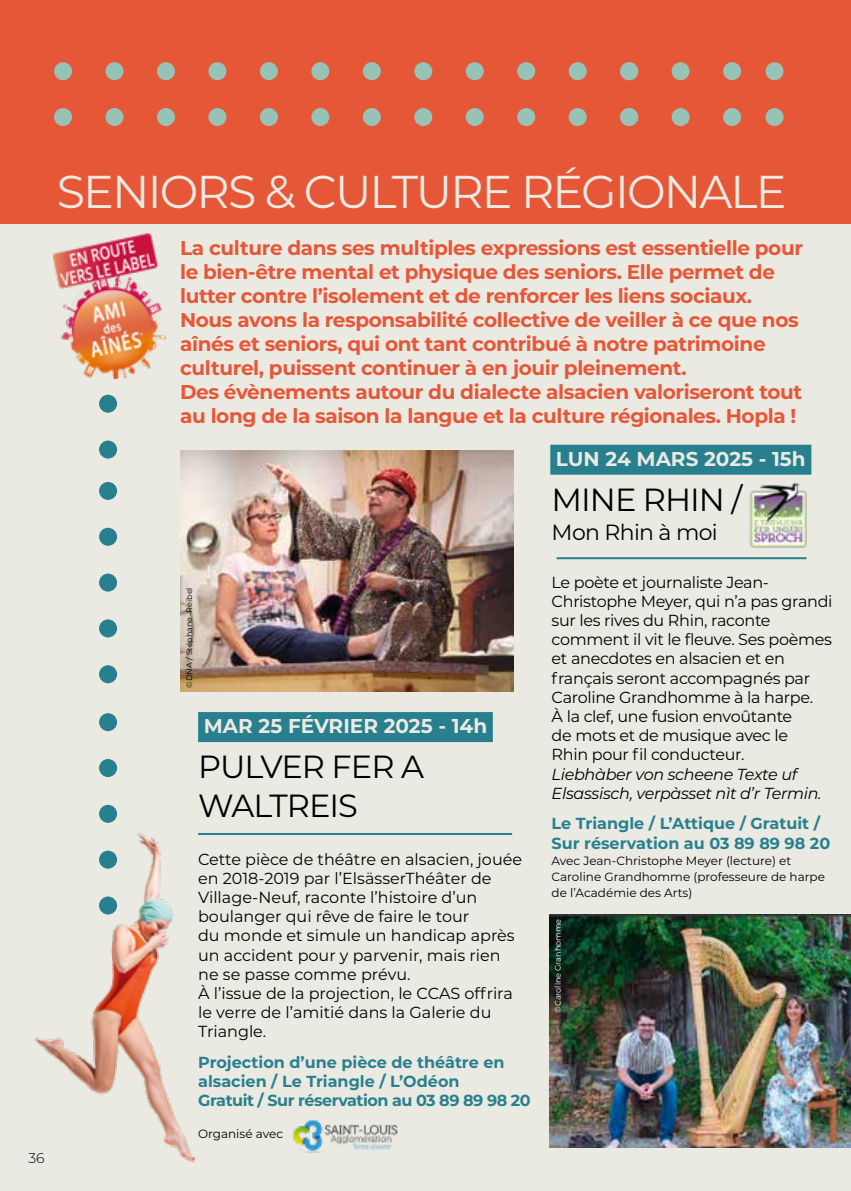
<style>
.page{position:relative;width:851px;height:1191px;background:#fff}
.page>*{position:absolute;margin:0;border:0;box-sizing:border-box;transform-origin:0 0}
.t1{font:46px "Montserrat";letter-spacing:-.04em;color:#eae9e2}
.t2{font:32px/38.4px "Montserrat";letter-spacing:-.03em;color:#000}
.t3{font:22px "Montserrat";letter-spacing:-.03em;color:#000}
.t4{font:700 20px/24px "Montserrat";letter-spacing:-.02em;color:#e65737}
.t5{font:700 20px "Montserrat";color:#eae9e2}
.t6{font:16px/19.2px "Montserrat";letter-spacing:-.015em;color:#000}
.t7{font:700 16px/19.2px "Montserrat";color:#28808f}
.t8{font:italic 16px/19.2px "Montserrat";letter-spacing:-.02em;color:#000}
.t9{font:300 14px "Montserrat";color:#000}
.t10{font:12px/16px "Montserrat";color:#000}
.t11{font:8px "Montserrat";color:#000}
.t12{font:8px "Montserrat";color:#fff}
</style>
<div class="page">
<div style="left:0;top:0;width:850px;height:1191px;background:#eae9e2"></div>
<div style="left:0;top:0;width:850px;height:223px;background:#e65737"></div>
<div style="left:54px;top:62px;width:18px;height:18px;background:#97c2b6;border-radius:50%"></div>
<div style="left:54px;top:108px;width:18px;height:18px;background:#97c2b6;border-radius:50%"></div>
<div style="left:105px;top:62px;width:18px;height:18px;background:#97c2b6;border-radius:50%"></div>
<div style="left:105px;top:108px;width:18px;height:18px;background:#97c2b6;border-radius:50%"></div>
<div style="left:157px;top:62px;width:18px;height:18px;background:#97c2b6;border-radius:50%"></div>
<div style="left:157px;top:108px;width:18px;height:18px;background:#97c2b6;border-radius:50%"></div>
<div style="left:208px;top:62px;width:18px;height:18px;background:#97c2b6;border-radius:50%"></div>
<div style="left:208px;top:108px;width:18px;height:18px;background:#97c2b6;border-radius:50%"></div>
<div style="left:260px;top:62px;width:18px;height:18px;background:#97c2b6;border-radius:50%"></div>
<div style="left:260px;top:108px;width:18px;height:18px;background:#97c2b6;border-radius:50%"></div>
<div style="left:311px;top:62px;width:18px;height:18px;background:#97c2b6;border-radius:50%"></div>
<div style="left:311px;top:108px;width:18px;height:18px;background:#97c2b6;border-radius:50%"></div>
<div style="left:363px;top:62px;width:18px;height:18px;background:#97c2b6;border-radius:50%"></div>
<div style="left:363px;top:108px;width:18px;height:18px;background:#97c2b6;border-radius:50%"></div>
<div style="left:414px;top:62px;width:18px;height:18px;background:#97c2b6;border-radius:50%"></div>
<div style="left:414px;top:108px;width:18px;height:18px;background:#97c2b6;border-radius:50%"></div>
<div style="left:465px;top:62px;width:18px;height:18px;background:#97c2b6;border-radius:50%"></div>
<div style="left:465px;top:108px;width:18px;height:18px;background:#97c2b6;border-radius:50%"></div>
<div style="left:517px;top:62px;width:18px;height:18px;background:#97c2b6;border-radius:50%"></div>
<div style="left:517px;top:108px;width:18px;height:18px;background:#97c2b6;border-radius:50%"></div>
<div style="left:568px;top:62px;width:18px;height:18px;background:#97c2b6;border-radius:50%"></div>
<div style="left:568px;top:108px;width:18px;height:18px;background:#97c2b6;border-radius:50%"></div>
<div style="left:620px;top:62px;width:18px;height:18px;background:#97c2b6;border-radius:50%"></div>
<div style="left:620px;top:108px;width:18px;height:18px;background:#97c2b6;border-radius:50%"></div>
<div style="left:723px;top:62px;width:18px;height:18px;background:#97c2b6;border-radius:50%"></div>
<div style="left:723px;top:108px;width:18px;height:18px;background:#97c2b6;border-radius:50%"></div>
<div style="left:765px;top:62px;width:18px;height:18px;background:#97c2b6;border-radius:50%"></div>
<div style="left:765px;top:108px;width:18px;height:18px;background:#97c2b6;border-radius:50%"></div>
<div style="left:671px;top:62px;width:18px;height:18px;background:#97c2b6;border-radius:50%"></div>
<div style="left:671px;top:108px;width:18px;height:18px;background:#97c2b6;border-radius:50%"></div>
<div style="left:99px;top:528px;width:18px;height:18px;background:#28808f;border-radius:50%"></div>
<div style="left:99px;top:482px;width:18px;height:18px;background:#28808f;border-radius:50%"></div>
<div style="left:99px;top:440px;width:18px;height:18px;background:#28808f;border-radius:50%"></div>
<div style="left:99px;top:395px;width:18px;height:18px;background:#28808f;border-radius:50%"></div>
<div style="left:99px;top:573px;width:18px;height:18px;background:#28808f;border-radius:50%"></div>
<div style="left:99px;top:619px;width:18px;height:18px;background:#28808f;border-radius:50%"></div>
<div style="left:99px;top:665px;width:18px;height:18px;background:#28808f;border-radius:50%"></div>
<div style="left:99px;top:759px;width:18px;height:18px;background:#28808f;border-radius:50%"></div>
<div style="left:99px;top:713px;width:18px;height:18px;background:#28808f;border-radius:50%"></div>
<div style="left:99px;top:805px;width:18px;height:18px;background:#28808f;border-radius:50%"></div>
<img style="left:35px;top:833px;width:160px;height:329px">
<img style="left:53px;top:233px;width:113px;height:145px">
<hr style="left:198px;top:833px;width:314px;height:2px;background:#28808f">
<hr style="left:556px;top:557px;width:250px;height:2px;background:#28808f">
<div style="left:198px;top:712px;width:295px;height:30px;background:#28808f"></div>
<img style="left:180px;top:450px;width:333px;height:241px">
<img style="left:292px;top:1120px;width:106px;height:32px">
<img style="left:549px;top:914px;width:301px;height:233px">
<img style="left:749px;top:483px;width:58px;height:65px">
<div style="left:550px;top:445px;width:261px;height:30px;background:#28808f"></div>
<p class="t9" style="left:28px;top:1148px;width:18px">36</p>
<h1 class="t1" style="left:57px;top:160px;width:731px">SENIORS &amp; CULTURE RÉGIONALE</h1>
<p class="t4" style="left:180px;top:234px;width:624px">La culture dans ses multiples expressions est essentielle pour le bien-être mental et physique des seniors. Elle permet de lutter contre l’isolement et de renforcer les liens sociaux.<br>Nous avons la responsabilité collective de veiller à ce que nos aînés et seniors, qui ont tant contribué à notre patrimoine culturel, puissent continuer à en jouir pleinement.<br>Des évènements autour du dialecte alsacien valoriseront tout au long de la saison la langue et la culture régionales. Hopla !</p>
<p class="t11" style="left:184px;top:687px;width:102px;rotate:-90deg">©DNA / Stéphane Reibel</p>
<p class="t5" style="left:204px;top:711px;width:285px">MAR 25 FÉVRIER 2025 - 14h</p>
<h2 class="t2" style="left:198px;top:746px;width:227px">PULVER FER A<br>WALTREIS</h2>
<p class="t6" style="left:198px;top:848px;width:325px">Cette pièce de théâtre en alsacien, jouée en 2018-2019 par l’ElsässerThéâter de Village-Neuf, raconte l’histoire d’un boulanger qui rêve de faire le tour<br>du monde et simule un handicap après un accident pour y parvenir, mais rien ne se passe comme prévu.<br>À l’issue de la projection, le CCAS offrira le verre de l’amitié dans la Galerie du Triangle.</p>
<p class="t7" style="left:198px;top:1051px;width:334px">Projection d’une pièce de théâtre en alsacien / Le Triangle / L’Odéon<br>Gratuit / Sur réservation au 03 89 89 98 20</p>
<p class="t10" style="left:198px;top:1125px;width:86px">Organisé avec</p>
<p class="t5" style="left:556px;top:444px;width:251px">LUN 24 MARS 2025 - 15h</p>
<h2 class="t2" style="left:551px;top:479px;width:192px">MINE RHIN /</h2>
<h3 class="t3" style="left:551px;top:516px;width:168px">Mon Rhin à moi</h3>
<p class="t6" style="left:551px;top:571px;width:282px">Le poète et journaliste Jean-<br>Christophe Meyer, qui n’a pas grandi sur les rives du Rhin, raconte comment il vit le fleuve. Ses poèmes et anecdotes en alsacien et en français seront accompagnés par<br>Caroline Grandhomme à la harpe.<br>À la clef, une fusion envoûtante<br>de mots et de musique avec le<br>Rhin pour fil conducteur.</p>
<p class="t8" style="left:551px;top:763px;width:271px">Liebhàber von scheene Texte uf<br>Elsassisch, verpàsset nìt d’r Termin.</p>
<p class="t7" style="left:551px;top:813px;width:280px">Le Triangle / L’Attique / Gratuit /<br>Sur réservation au 03 89 89 98 20</p>
<p class="t10" style="left:551px;top:852px;width:275px">Avec Jean-Christophe Meyer (lecture) et<br>Caroline Grandhomme (professeure de harpe de l’Académie des Arts)</p>
<p class="t12" style="left:552px;top:1012px;width:95px;rotate:-90deg">©Caroline Granhomme</p>
</div>
